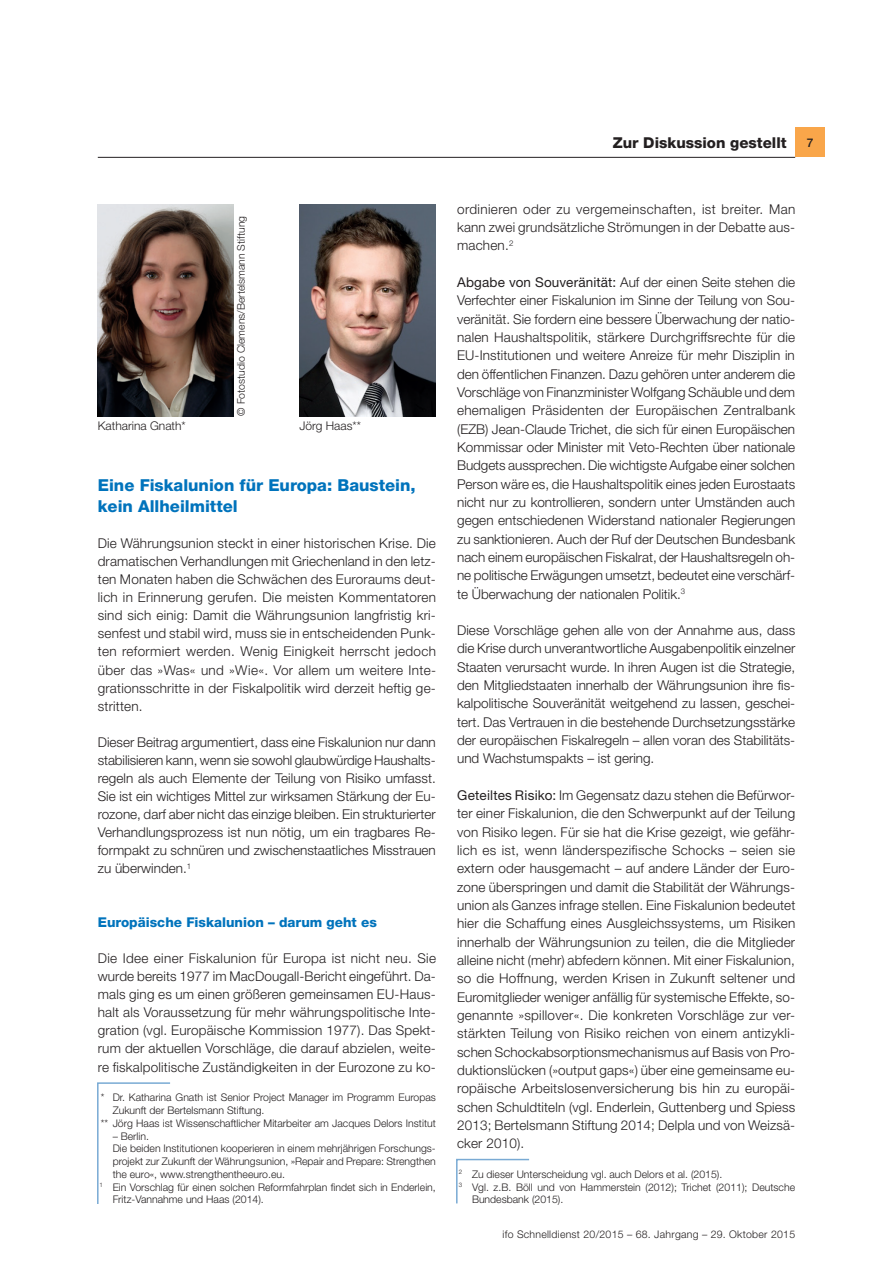
<style>
.page{position:relative;width:893px;height:1263px;background:#fff}
.page>*{position:absolute;margin:0;border:0;box-sizing:border-box;transform-origin:0 0}
.Überschrift_11_pt{font:800 16.5px/21px "Helvetica Neue LT Std";color:#0073bc}
.t1{font:800 15px "Helvetica Neue LT Std";color:#231f20}
.Fliesstext{font:300 13.5px/18.3px "Helvetica Neue LT Std";color:#231f20;text-align:justify}
.Überschrift_9_pt{font:800 13.5px "Helvetica Neue LT Std";color:#0073bc}
.Autor-Foto{font:300 12px "Helvetica Neue LT Std";color:#231f20}
.t2{font:500 12px "Helvetica Neue LT Std";color:#231f20}
.Fussnote{font:300 10.5px/12.8px "Helvetica Neue LT Std";color:#231f20}
.Fussnote-2{font:300 10.5px "Helvetica Neue LT Std";letter-spacing:.025em;color:#231f20}
.Literatur{font:300 10.5px "Helvetica Neue LT Std";color:#231f20}
.s1{font-weight:400}
</style>
<div class="page">
<hr style="left:98px;top:157px;width:697px;height:1px;background:#231f20">
<div style="left:795px;top:128px;width:30px;height:29px;background:#f9a64a"></div>
<img style="left:98px;top:204px;width:136px;height:213px">
<img style="left:299px;top:204px;width:136px;height:213px">
<svg style="left:97px;top:1082px;width:74px;height:122px"></svg>
<svg style="left:456px;top:1158px;width:74px;height:46px"></svg>
<p class="t1" style="left:613px;top:133px;width:175px">Zur Diskussion gestellt</p>
<p class="t2" style="left:807px;top:135px;width:8px">7</p>
<p class="Literatur" style="left:235px;top:416px;width:201px;rotate:-90deg">© Fotostudio Clemens/Bertelsmann Stiftung</p>
<p class="Autor-Foto" style="left:98px;top:418px;width:90px">Katharina Gnath*</p>
<p class="Autor-Foto" style="left:299px;top:418px;width:63px">Jörg Haas**</p>
<p class="Überschrift_11_pt" style="left:98px;top:475px;width:319px">Eine Fiskalunion für Europa: Baustein, kein Allheilmittel</p>
<p class="Fliesstext" style="left:98px;top:534px;width:340px">Die Währungsunion steckt in einer historischen Krise. Die dramatischen Verhandlungen mit Griechenland in den letz&shy;ten Monaten haben die Schwächen des Euroraums deut&shy;lich in Erinnerung gerufen. Die meisten Kommentatoren sind sich einig: Damit die Währungsunion langfristig kri&shy;senfest und stabil wird, muss sie in entscheidenden Punk&shy;ten reformiert werden. Wenig Einigkeit herrscht jedoch über das »Was« und »Wie«. Vor allem um weitere Inte&shy;grationsschritte in der Fiskalpolitik wird derzeit heftig ge&shy;stritten.</p>
<p class="Fliesstext" style="left:98px;top:733px;width:340px">Dieser Beitrag argumentiert, dass eine Fiskalunion nur dann stabilisieren kann, wenn sie sowohl glaubwürdige Haushalts&shy;regeln als auch Elemente der Teilung von Risiko umfasst.<br>Sie ist ein wichtiges Mittel zur wirksamen Stärkung der Eu&shy;rozone, darf aber nicht das einzige bleiben. Ein strukturierter Verhandlungsprozess ist nun nötig, um ein tragbares Re&shy;formpakt zu schnüren und zwischenstaatliches Misstrauen zu überwinden.<sup>1</sup></p>
<p class="Überschrift_9_pt" style="left:98px;top:914px;width:281px">Europäische Fiskalunion – darum geht es</p>
<p class="Fliesstext" style="left:98px;top:949px;width:340px">Die Idee einer Fiskalunion für Europa ist nicht neu. Sie wurde bereits 1977 im MacDougall-Bericht eingeführt. Da&shy;mals ging es um einen größeren gemeinsamen EU-Haus&shy;halt als Voraussetzung für mehr währungspolitische Inte&shy;gration (vgl. Europäische Kommission 1977). Das Spekt&shy;rum der aktuellen Vorschläge, die darauf abzielen, weite&shy;re fiskalpolitische Zuständigkeiten in der Eurozone zu ko-</p>
<p class="Fussnote" style="left:113px;top:1091px;width:325px;text-indent:-12px">* Dr. Katharina Gnath ist Senior Project Manager im Programm Europas<br>Zukunft der Bertelsmann Stiftung.</p>
<p class="Fussnote" style="left:101px;top:1116px;width:337px">** Jörg Haas ist Wissenschaftlicher Mitarbeiter am Jacques Delors Institut</p>
<p class="Fussnote" style="left:113px;top:1129px;width:38px">– Berlin.</p>
<p class="Fussnote" style="left:113px;top:1142px;width:325px;text-align:justify">Die beiden Institutionen kooperieren in einem mehrjährigen Forschungs&shy;projekt zur Zukunft der Währungsunion, »Repair and Prepare: Strengthen the euro«, www.strengthentheeuro.eu.</p>
<p class="Fussnote" style="left:113px;top:1180px;width:325px;text-indent:-13px"><sup>1</sup> Ein Vorschlag für einen solchen Reformfahrplan findet sich in Enderlein,<br>Fritz-Vannahme und Haas (2014).</p>
<p class="Fliesstext" style="left:457px;top:200px;width:340px">ordinieren oder zu vergemeinschaften, ist breiter. Man kann zwei grundsätzliche Strömungen in der Debatte aus&shy;machen.<sup>2</sup></p>
<p class="Fliesstext" style="left:457px;top:273px;width:340px;text-align:left"><span class="s1">Abgabe von Souveränität:</span> Auf der einen Seite stehen die Verfechter einer Fiskalunion im Sinne der Teilung von Sou&shy;veränität. Sie fordern eine bessere Überwachung der natio&shy;nalen Haushaltspolitik, stärkere Durchgriffsrechte für die EU-Institutionen und weitere Anreize für mehr Disziplin in den öffentlichen Finanzen. Dazu gehören unter anderem die Vorschläge von Finanzminister Wolfgang Schäuble und dem ehemaligen Präsidenten der Europäischen Zentralbank (EZB) Jean-Claude Trichet, die sich für einen Europäischen Kommissar oder Minister mit Veto-Rechten über nationale Budgets aussprechen. Die wichtigste Aufgabe einer solchen Person wäre es, die Haushaltspolitik eines jeden Eurostaats nicht nur zu kontrollieren, sondern unter Umständen auch gegen entschiedenen Widerstand nationaler Regierungen zu sanktionieren. Auch der Ruf der Deutschen Bundesbank nach einem europäischen Fiskalrat, der Haushaltsregeln oh&shy;ne politische Erwägungen umsetzt, bedeutet eine verschärf&shy;te Überwachung der nationalen Politik.<sup>3</sup></p>
<p class="Fliesstext" style="left:457px;top:621px;width:340px">Diese Vorschläge gehen alle von der Annahme aus, dass die Krise durch unverantwortliche Ausgabenpolitik einzelner Staaten verursacht wurde. In ihren Augen ist die Strategie, den Mitgliedstaaten innerhalb der Währungsunion ihre fis&shy;kalpolitische Souveränität weitgehend zu lassen, geschei&shy;tert. Das Vertrauen in die bestehende Durchsetzungsstärke der europäischen Fiskalregeln – allen voran des Stabilitäts&shy;und Wachstumspakts – ist gering.</p>
<p class="Fliesstext" style="left:457px;top:786px;width:340px"><span class="s1">Geteiltes Risiko:</span> Im Gegensatz dazu stehen die Befürwor&shy;ter einer Fiskalunion, die den Schwerpunkt auf der Teilung von Risiko legen. Für sie hat die Krise gezeigt, wie gefähr&shy;lich es ist, wenn länderspezifische Schocks – seien sie extern oder hausgemacht – auf andere Länder der Euro&shy;zone überspringen und damit die Stabilität der Währungs&shy;union als Ganzes infrage stellen. Eine Fiskalunion bedeutet hier die Schaffung eines Ausgleichssystems, um Risiken innerhalb der Währungsunion zu teilen, die die Mitglieder alleine nicht (mehr) abfedern können. Mit einer Fiskalunion, so die Hoffnung, werden Krisen in Zukunft seltener und Euromitglieder weniger anfällig für systemische Effekte, so&shy;genannte »spillover«. Die konkreten Vorschläge zur ver&shy;stärkten Teilung von Risiko reichen von einem antizykli&shy;schen Schockabsorptionsmechanismus auf Basis von Pro&shy;duktionslücken (»output gaps«) über eine gemeinsame eu&shy;ropäische Arbeitslosenversicherung bis hin zu europäi&shy;schen Schuldtiteln (vgl. Enderlein, Guttenberg und Spiess 2013; Bertelsmann Stiftung 2014; Delpla und von Weizsä&shy;cker 2010).</p>
<p class="Fussnote" style="left:459px;top:1167px;width:265px"><sup>2</sup> Zu dieser Unterscheidung vgl. auch Delors et al. (2015).</p>
<p class="Fussnote" style="left:472px;top:1180px;width:325px;text-indent:-13px"><sup>3</sup> Vgl. z.B. Böll und von Hammerstein (2012); Trichet (2011); Deutsche<br>Bundesbank (2015).</p>
<p class="Fussnote-2" style="left:502px;top:1228px;width:294px">ifo Schnelldienst 20/2015 – 68. Jahrgang – 29. Oktober 2015</p>
</div>
